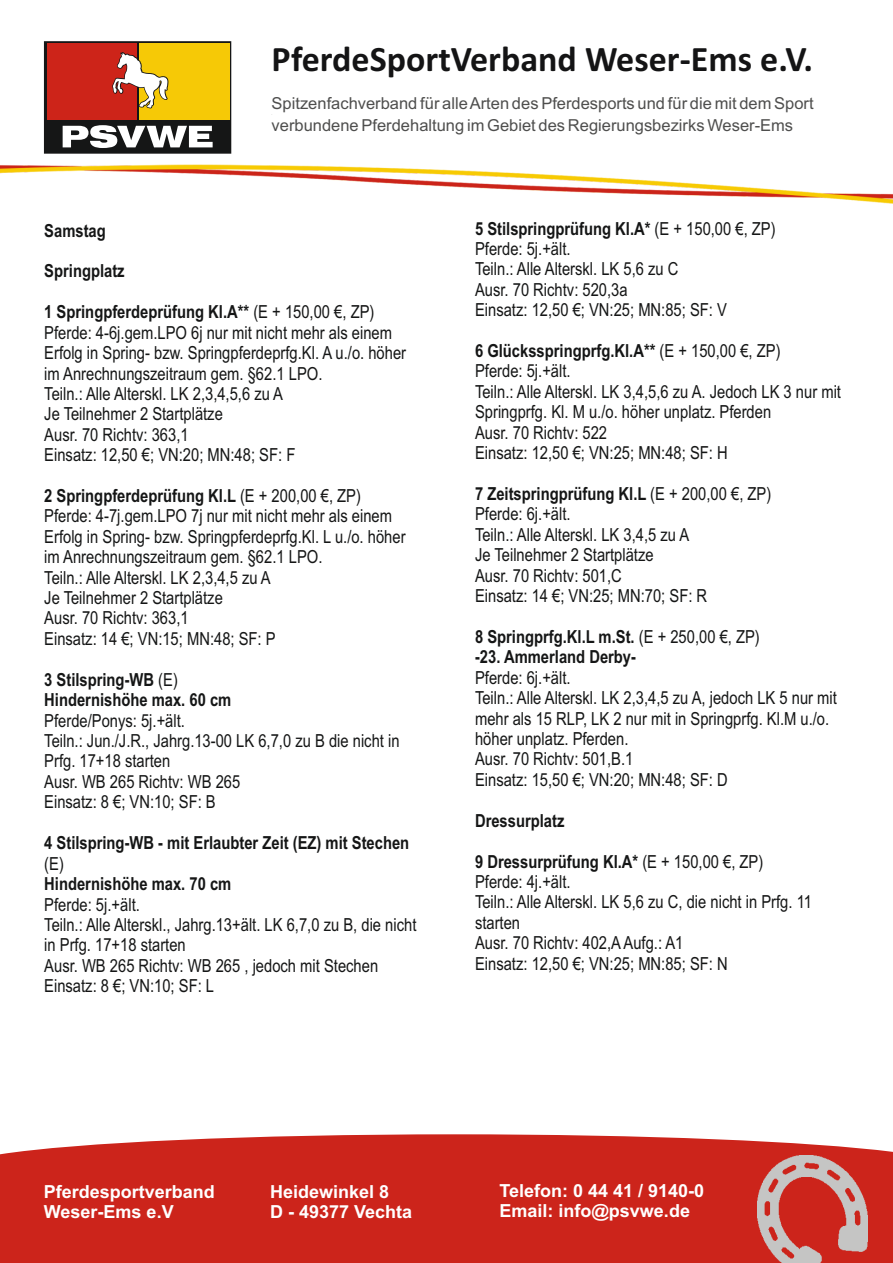
<style>
.page{position:relative;width:893px;height:1263px;background:#fff}
.page>*{position:absolute;margin:0;border:0;box-sizing:border-box;transform-origin:0 0}
.t1{font:700 36px "Calibri";color:#141415}
.t2{font:18px/20.4px "Arial Narrow";color:#151616}
.t3{font:700 18px/20.5px "Arial Narrow";color:#151616}
.t4{font:700 18px/20.1px "Arial";color:#fff}
.t5{font:16.5px/21.8px "Arial";color:#4e4e4d}
.s1{font-weight:700}
.s2{font-weight:400}
</style>
<div class="page">
<div style="left:0;top:1167px;width:893px;height:96px;background:#cc241b"></div>
<svg style="left:0;top:1134px;width:893px;height:66px;fill:#cc241b"></svg>
<svg style="left:44px;top:41px;width:187px;height:107px;background:#bb7837"></svg>
<img style="left:758px;top:1156px;width:110px;height:107px">
<img style="left:1px;top:148px;width:892px;height:56px">
<h1 class="t1" style="left:272px;top:44px;width:543px">PferdeSportVerband Weser-Ems e.V.</h1>
<p class="t5" style="left:272px;top:94px;width:544px">Spitzenfachverband für alle Arten des Pferdesports und für die mit dem Sport verbundene Pferdehaltung im Gebiet des Regierungsbezirks Weser-Ems</p>
<p class="t3" style="left:44px;top:222px;width:63px">Samstag</p>
<p class="t3" style="left:44px;top:262px;width:82px">Springplatz</p>
<p class="t2" style="left:44px;top:303px;width:363px"><span class="s1">1 Springpferdeprüfung Kl.A**</span> (E + 150,00 €, ZP)<br>Pferde: 4-6j.gem.LPO 6j nur mit nicht mehr als einem Erfolg in Spring- bzw. Springpferdeprfg.Kl. A u./o. höher im Anrechnungszeitraum gem. §62.1 LPO.<br>Teiln.: Alle Alterskl. LK 2,3,4,5,6 zu A<br>Je Teilnehmer 2 Startplätze<br>Ausr. 70 Richtv: 363,1<br>Einsatz: 12,50 €; VN:20; MN:48; SF: F</p>
<p class="t2" style="left:44px;top:487px;width:363px"><span class="s1">2 Springpferdeprüfung Kl.L</span> (E + 200,00 €, ZP)<br>Pferde: 4-7j.gem.LPO 7j nur mit nicht mehr als einem Erfolg in Spring- bzw. Springpferdeprfg.Kl. L u./o. höher im Anrechnungszeitraum gem. §62.1 LPO.<br>Teiln.: Alle Alterskl. LK 2,3,4,5 zu A<br>Je Teilnehmer 2 Startplätze<br>Ausr. 70 Richtv: 363,1<br>Einsatz: 14 €; VN:15; MN:48; SF: P</p>
<p class="t3" style="left:44px;top:671px;width:189px">3 Stilspring-WB <span class="s2">(E)<br></span>Hindernishöhe max. 60 cm</p>
<p class="t2" style="left:44px;top:712px;width:357px">Pferde/Ponys: 5j.+ält.<br>Teiln.: Jun./J.R., Jahrg.13-00 LK 6,7,0 zu B die nicht in<br>Prfg. 17+18 starten<br>Ausr. WB 265 Richtv: WB 265<br>Einsatz: 8 €; VN:10; SF: B</p>
<p class="t3" style="left:44px;top:834px;width:366px">4 Stilspring-WB - mit Erlaubter Zeit (EZ) mit Stechen</p>
<p class="t2" style="left:44px;top:855px;width:21px">(E)</p>
<p class="t3" style="left:44px;top:875px;width:189px">Hindernishöhe max. 70 cm</p>
<p class="t2" style="left:44px;top:896px;width:374px">Pferde: 5j.+ält.<br>Teiln.: Alle Alterskl., Jahrg.13+ält. LK 6,7,0 zu B, die nicht in Prfg. 17+18 starten<br>Ausr. WB 265 Richtv: WB 265 , jedoch mit Stechen Einsatz: 8 €; VN:10; SF: L</p>
<p class="t2" style="left:475px;top:220px;width:302px"><span class="s1">5 Stilspringprüfung Kl.A*</span> (E + 150,00 €, ZP)<br>Pferde: 5j.+ält.<br>Teiln.: Alle Alterskl. LK 5,6 zu C<br>Ausr. 70 Richtv: 520,3a<br>Einsatz: 12,50 €; VN:25; MN:85; SF: V</p>
<p class="t2" style="left:475px;top:342px;width:367px"><span class="s1">6 Glücksspringprfg.Kl.A**</span> (E + 150,00 €, ZP)<br>Pferde: 5j.+ält.<br>Teiln.: Alle Alterskl. LK 3,4,5,6 zu A. Jedoch LK 3 nur mit Springprfg. Kl. M u./o. höher unplatz. Pferden<br>Ausr. 70 Richtv: 522<br>Einsatz: 12,50 €; VN:25; MN:48; SF: H</p>
<p class="t2" style="left:475px;top:485px;width:298px"><span class="s1">7 Zeitspringprüfung Kl.L</span> (E + 200,00 €, ZP)<br>Pferde: 6j.+ält.<br>Teiln.: Alle Alterskl. LK 3,4,5 zu A<br>Je Teilnehmer 2 Startplätze<br>Ausr. 70 Richtv: 501,C<br>Einsatz: 14 €; VN:25; MN:70; SF: R</p>
<p class="t3" style="left:475px;top:628px;width:286px">8 Springprfg.Kl.L m.St. <span class="s2">(E + 250,00 €, ZP) </span>-23. Ammerland Derby-</p>
<p class="t2" style="left:475px;top:669px;width:363px">Pferde: 6j.+ält.<br>Teiln.: Alle Alterskl. LK 2,3,4,5 zu A, jedoch LK 5 nur mit mehr als 15 RLP, LK 2 nur mit in Springprfg. Kl.M u./o. höher unplatz. Pferden.<br>Ausr. 70 Richtv: 501,B.1<br>Einsatz: 15,50 €; VN:20; MN:48; SF: D</p>
<p class="t3" style="left:475px;top:812px;width:91px">Dressurplatz</p>
<p class="t2" style="left:475px;top:853px;width:338px"><span class="s1">9 Dressurprüfung Kl.A*</span> (E + 150,00 €, ZP)<br>Pferde: 4j.+ält.<br>Teiln.: Alle Alterskl. LK 5,6 zu C, die nicht in Prfg. 11 starten<br>Ausr. 70 Richtv: 402,A Aufg.: A1<br>Einsatz: 12,50 €; VN:25; MN:85; SF: N</p>
<p class="t4" style="left:44px;top:1183px;width:173px">Pferdesportverband<br>Weser-Ems e.V</p>
<p class="t4" style="left:270px;top:1183px;width:144px">Heidewinkel 8<br>D - 49377 Vechta</p>
<p class="t4" style="left:499px;top:1182px;width:206px">Telefon: 0 44 41 / 9140-0<br>Email: info@psvwe.de</p>
</div>
